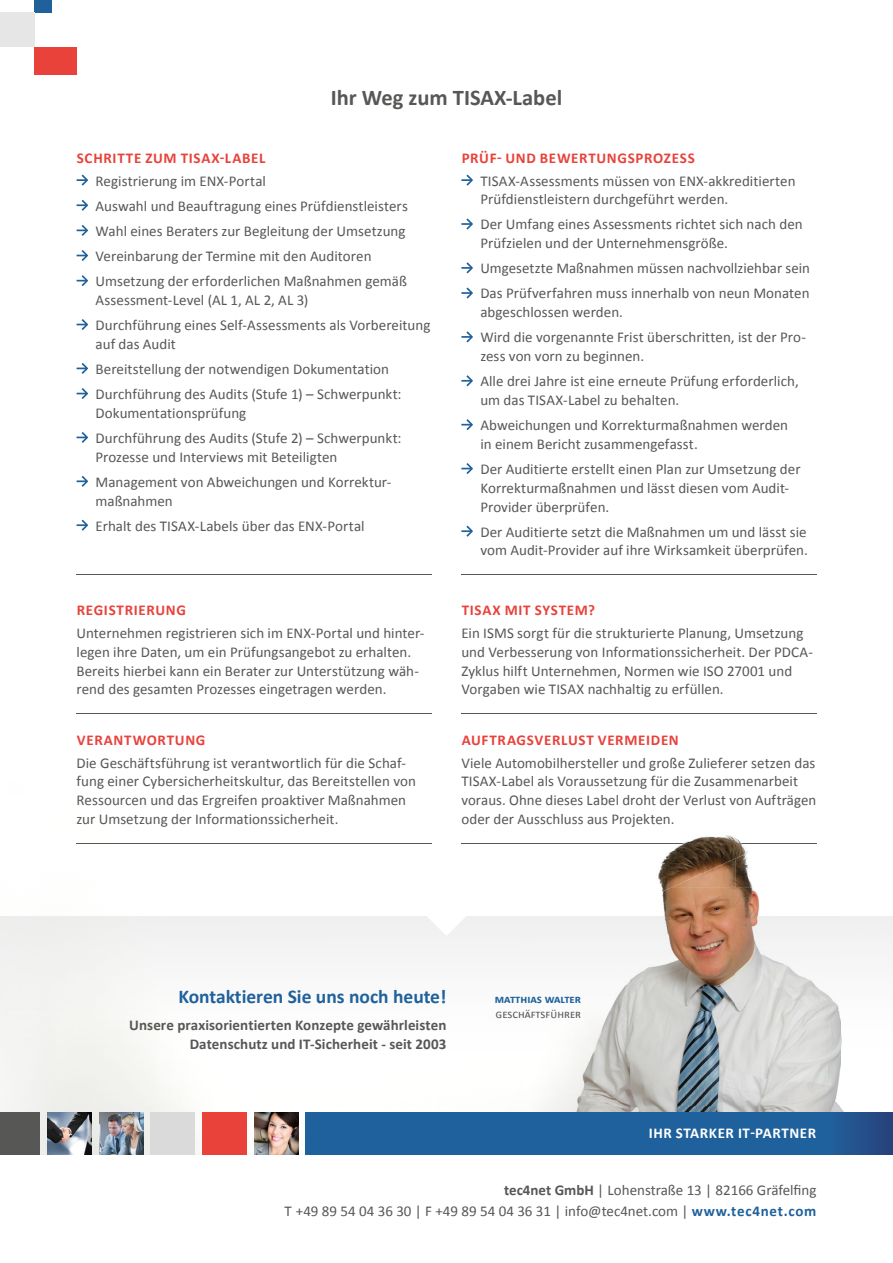
<style>
.page{position:relative;width:893px;height:1263px;background:#fff}
.page>*{position:absolute;margin:0;border:0;box-sizing:border-box;transform-origin:0 0}
.t1{font:700 22.5px "Calibri";color:#575756}
.t2{font:700 19.5px "Calibri";color:#1f619c}
.t3{font:15px/18.8px "Calibri";color:#575756}
.t4{font:700 15px "Calibri";letter-spacing:.045em;color:#e8423b}
.t5{font:700 15px/18.5px "Calibri";letter-spacing:.005em;color:#575756;text-align:right}
.t6{font:700 15px "Calibri";letter-spacing:.04em;color:#fff}
.t7{font:12px "Calibri";color:#575756}
.t8{font:700 12px "Calibri";color:#1f619c}
.s1{font-weight:700}
.s2{font-weight:700;color:#1f619c}
</style>
<div class="page">
<img style="left:0;top:843px;width:893px;height:263px">
<img style="left:0;top:1154px;width:306px;height:1px">
<img style="left:1px;top:1106px;width:305px;height:48px">
<img style="left:540px;top:1106px;width:304px;height:6px">
<div style="left:306px;top:1112px;width:587px;height:42px;background:#1f619c"></div>
<div style="left:829px;top:1112px;width:64px;height:42px;background:linear-gradient(to right,#21609b,#27417b)"></div>
<div style="left:0;top:1112px;width:40px;height:42px;background:#575756"></div>
<img style="left:47px;top:1112px;width:44px;height:42px">
<img style="left:99px;top:1112px;width:44px;height:42px">
<div style="left:151px;top:1112px;width:44px;height:42px;background:#dadada"></div>
<div style="left:202px;top:1112px;width:44px;height:42px;background:#e8423b"></div>
<img style="left:254px;top:1112px;width:44px;height:42px">
<svg style="left:419px;top:908px;width:55px;height:28px"></svg>
<div style="left:34px;top:47px;width:43px;height:27px;background:#e8423b"></div>
<div style="left:34px;top:0;width:17px;height:13px;background:#20619c"></div>
<div style="left:0;top:13px;width:34px;height:34px;background:#e6e6e6"></div>
<svg style="left:77px;top:175px;width:11px;height:11px"></svg>
<svg style="left:77px;top:200px;width:11px;height:11px"></svg>
<svg style="left:77px;top:225px;width:11px;height:11px"></svg>
<svg style="left:77px;top:250px;width:11px;height:11px"></svg>
<svg style="left:77px;top:275px;width:11px;height:11px"></svg>
<svg style="left:77px;top:319px;width:11px;height:11px"></svg>
<svg style="left:77px;top:363px;width:11px;height:11px"></svg>
<svg style="left:77px;top:388px;width:11px;height:11px"></svg>
<svg style="left:77px;top:432px;width:11px;height:11px"></svg>
<svg style="left:77px;top:476px;width:11px;height:11px"></svg>
<svg style="left:77px;top:520px;width:11px;height:11px"></svg>
<hr style="left:77px;top:713px;width:355px;height:1px;background:#575756">
<hr style="left:77px;top:843px;width:355px;height:1px;background:#575756">
<hr style="left:461px;top:574px;width:355px;height:1px;background:#575756">
<svg style="left:461px;top:175px;width:12px;height:11px"></svg>
<svg style="left:461px;top:219px;width:12px;height:10px"></svg>
<svg style="left:461px;top:262px;width:12px;height:11px"></svg>
<svg style="left:461px;top:288px;width:12px;height:10px"></svg>
<svg style="left:461px;top:331px;width:12px;height:11px"></svg>
<svg style="left:461px;top:375px;width:12px;height:11px"></svg>
<svg style="left:461px;top:419px;width:12px;height:11px"></svg>
<svg style="left:461px;top:463px;width:12px;height:11px"></svg>
<svg style="left:461px;top:526px;width:12px;height:11px"></svg>
<hr style="left:461px;top:713px;width:355px;height:1px;background:#575756">
<hr style="left:461px;top:843px;width:355px;height:1px;background:#575756">
<img style="left:656px;top:835px;width:96px;height:59px">
<img style="left:683px;top:843px;width:58px;height:1px">
<hr style="left:77px;top:574px;width:355px;height:1px;background:#575756">
<h1 class="t1" style="left:331px;top:84px;width:233px">Ihr Weg zum TISAX-Label</h1>
<p class="t4" style="left:77px;top:148px;width:190px">SCHRITTE ZUM TISAX-LABEL</p>
<p class="t3" style="left:96px;top:167px;width:314px;line-height:25.2px">Registrierung im ENX-Portal<br>Auswahl und Beauftragung eines Prüfdienstleisters Wahl eines Beraters zur Begleitung der Umsetzung Vereinbarung der Termine mit den Auditoren Umsetzung der erforderlichen Maßnahmen gemäß</p>
<p class="t3" style="left:96px;top:287px;width:336px;line-height:25.2px">Assessment-Level (AL 1, AL 2, AL 3)<br>Durchführung eines Self-Assessments als Vorbereitung</p>
<p class="t3" style="left:96px;top:330px;width:308px;line-height:25.2px">auf das Audit<br>Bereitstellung der notwendigen Dokumentation<br>Durchführung des Audits (Stufe 1) – Schwerpunkt:</p>
<p class="t3" style="left:96px;top:399px;width:308px;line-height:25.2px">Dokumentationsprüfung<br>Durchführung des Audits (Stufe 2) – Schwerpunkt:</p>
<p class="t3" style="left:96px;top:443px;width:297px;line-height:25.2px">Prozesse und Interviews mit Beteiligten<br>Management von Abweichungen und Korrektur-</p>
<p class="t3" style="left:96px;top:487px;width:271px;line-height:25.2px">maßnahmen<br>Erhalt des TISAX-Labels über das ENX-Portal</p>
<p class="t4" style="left:77px;top:601px;width:111px">REGISTRIERUNG</p>
<p class="t3" style="left:77px;top:623px;width:349px">Unternehmen registrieren sich im ENX-Portal und hinter&shy;legen ihre Daten, um ein Prüfungsangebot zu erhalten.<br>Bereits hierbei kann ein Berater zur Unterstützung wäh&shy;rend des gesamten Prozesses eingetragen werden.</p>
<p class="t4" style="left:77px;top:730px;width:130px">VERANTWORTUNG</p>
<p class="t3" style="left:77px;top:752px;width:341px">Die Geschäftsführung ist verantwortlich für die Schaf&shy;fung einer Cybersicherheitskultur, das Bereitstellen von Ressour cen und das Ergreifen proaktiver Maßnahmen zur Umsetzung der Informationssicherheit.</p>
<p class="t4" style="left:462px;top:148px;width:235px">PRÜF- UND BEWERTUNGSPROZESS</p>
<p class="t3" style="left:480px;top:170px;width:317px">TISAX-Assessments müssen von ENX-akkreditierten<br>Prüfdienstleistern durchgeführt werden.</p>
<p class="t3" style="left:480px;top:214px;width:324px">Der Umfang eines Assessments richtet sich nach den<br>Prüfzielen und der Unternehmensgröße.</p>
<p class="t3" style="left:480px;top:255px;width:331px;line-height:25.2px">Umgesetzte Maßnahmen müssen nachvollziehbar sein<br>Das Prüfverfahren muss innerhalb von neun Monaten</p>
<p class="t3" style="left:480px;top:299px;width:327px;line-height:25.2px">abgeschlossen werden.<br>Wird die vorgenannte Frist überschritten, ist der Pro-</p>
<p class="t3" style="left:480px;top:343px;width:320px;line-height:25.2px">zess von vorn zu beginnen.<br>Alle drei Jahre ist eine erneute Prüfung erforderlich,</p>
<p class="t3" style="left:480px;top:387px;width:309px;line-height:25.2px">um das TISAX-Label zu behalten.<br>Abweichungen und Korrekturmaßnahmen werden</p>
<p class="t3" style="left:480px;top:431px;width:322px;line-height:25.2px">in einem Bericht zusammengefasst.<br>Der Auditierte erstellt einen Plan zur Umsetzung der</p>
<p class="t3" style="left:480px;top:478px;width:310px">Korrekturmaßnahmen und lässt diesen vom Audit-<br>Provider überprüfen.</p>
<p class="t3" style="left:480px;top:522px;width:329px">Der Auditierte setzt die Maßnahmen um und lässt sie vom Audit-Provider auf ihre Wirksamkeit überprüfen.</p>
<p class="t4" style="left:462px;top:601px;width:135px">TISAX MIT SYSTEM?</p>
<p class="t3" style="left:461px;top:623px;width:353px">Ein ISMS sorgt für die strukturierte Planung, Umsetzung und Verbesserung von Informationssicherheit. Der PDCA-Zyklus hilft Unternehmen, Normen wie ISO 27001 und Vorgaben wie TISAX nachhaltig zu erfüllen.</p>
<p class="t4" style="left:462px;top:730px;width:219px">AUFTRAGSVERLUST VERMEIDEN</p>
<p class="t3" style="left:461px;top:752px;width:356px">Viele Automobilhersteller und große Zulieferer setzen das TISAX-Label als Voraussetzung für die Zusammenarbeit voraus. Ohne dieses Label droht der Verlust von Aufträgen oder der Ausschluss aus Projekten.</p>
<h2 class="t2" style="left:178px;top:984px;width:270px">Kontaktieren Sie uns noch heute!</h2>
<p class="t5" style="left:129px;top:1015px;width:319px">Unsere praxisorientierten Konzepte gewährleisten<br>Datenschutz und IT-Sicherheit - seit 2003</p>
<p class="t8" style="left:495px;top:991px;width:88px">MATTHIAS WALTER</p>
<p class="t7" style="left:496px;top:1006px;width:87px">GESCHÄFTSFÜHRER</p>
<p class="t6" style="left:649px;top:1124px;width:169px">IHR STARKER IT-PARTNER</p>
<p class="t3" style="left:285px;top:1179px;width:533px;line-height:21px;text-align:right"><span class="s1">tec4net GmbH</span> | Lohenstraße 13 | 82166 Gräfelfing<br>T +49 89 54 04 36 30 | F +49 89 54 04 36 31 | info@tec4net.com | <span class="s2">www.tec4net.com</span></p>
</div>
